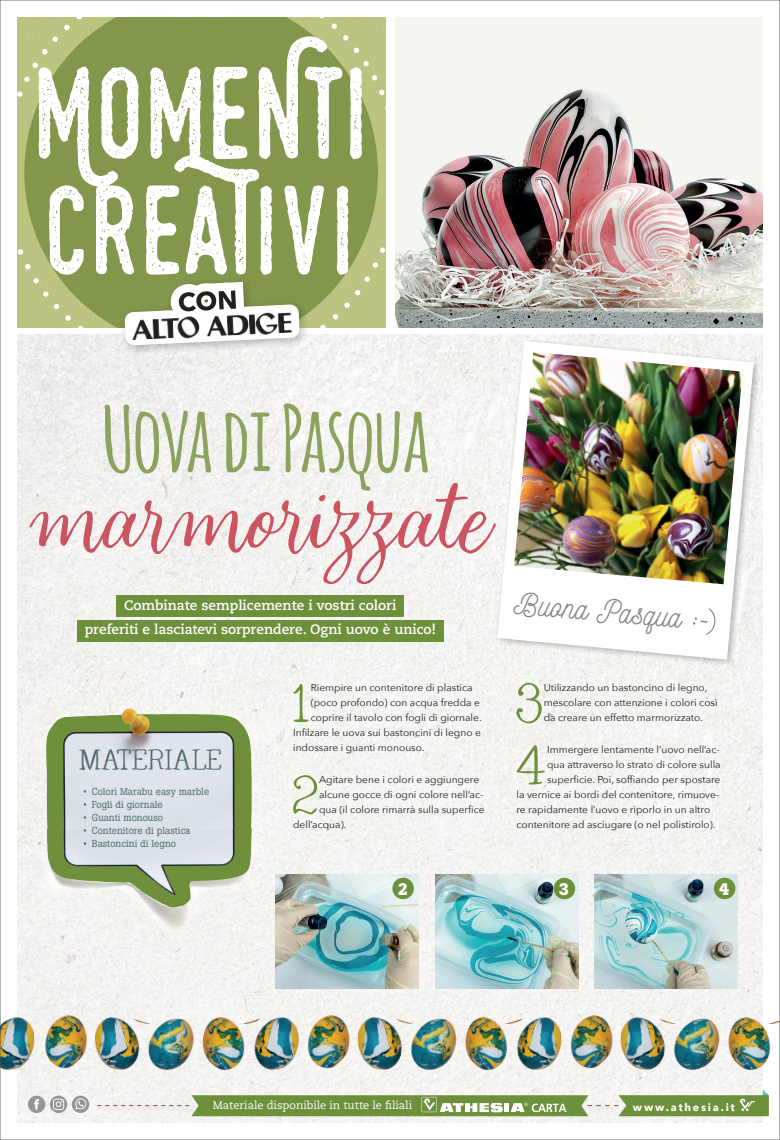
<style>
.page{position:relative;width:780px;height:1140px;background:#fff}
.page>*{position:absolute;margin:0;border:0;box-sizing:border-box;transform-origin:0 0}
.t1{font:114.4px "Looking Flowers Script";color:#ca5460}
.t2{font:700 89.5px "Amatic";color:#8ba35f}
.t3{font:52.3px "Whackadoo";color:#6d903b}
.t4{font:30.9px "Nickainley";color:#848689}
.t5{font:28px "Whackadoo";letter-spacing:-.02em;color:#546c6f}
.t6{font:700 16.6px "Boton";color:#fff}
.t7{font:700 13.6px/24.3px "Caecilia LT Std";color:#fff;text-align:center}
.t8{font:11px "Caecilia LT Std";color:#fff}
.t9{font:700 10.7px "Avenir Next";letter-spacing:.17em;color:#fff}
.t10{font:10px/15px "Avenir Next";color:#231f20}
.t11{font:10px "Boton";color:#546c6f}
</style>
<div class="page">
<img style="left:17px;top:334px;width:746px;height:789px">
<div style="left:119px;top:277px;width:191px;height:79px;background:#231f20;opacity:.3"></div>
<svg style="left:17px;top:17px;width:368px;height:328px"></svg>
<img style="left:125px;top:305px;width:174px;height:38px">
<div style="left:395px;top:17px;width:368px;height:310px;background:#f4f7f1"></div>
<img style="left:395px;top:89px;width:368px;height:238px">
<div style="left:116px;top:595px;width:288px;height:22px;background:#6d903b"></div>
<div style="left:77px;top:620px;width:366px;height:21px;background:#6d903b"></div>
<div style="left:28px;top:1095px;width:17px;height:18px;background:#939598;border-radius:50%"></div>
<svg style="left:34px;top:1099px;width:5px;height:10px"></svg>
<svg style="left:50px;top:1095px;width:17px;height:18px"></svg>
<svg style="left:53px;top:1098px;width:11px;height:12px"></svg>
<svg style="left:72px;top:1095px;width:17px;height:18px"></svg>
<div style="left:94px;top:1101px;width:103px;height:12px;background:#f4f3f1"></div>
<img style="left:17px;top:684px;width:278px;height:255px">
<img style="left:19px;top:994px;width:88px;height:81px">
<img style="left:282px;top:994px;width:88px;height:81px">
<img style="left:545px;top:994px;width:88px;height:81px">
<img style="left:206px;top:996px;width:63px;height:81px">
<img style="left:469px;top:996px;width:63px;height:81px">
<img style="left:731px;top:996px;width:37px;height:81px">
<img style="left:77px;top:1008px;width:51px;height:73px">
<img style="left:339px;top:1008px;width:51px;height:73px">
<img style="left:602px;top:1008px;width:51px;height:73px">
<img style="left:2px;top:1008px;width:49px;height:73px">
<img style="left:241px;top:1008px;width:75px;height:73px">
<img style="left:503px;top:1008px;width:75px;height:73px">
<img style="left:766px;top:1020px;width:12px;height:38px">
<img style="left:128px;top:995px;width:78px;height:91px">
<img style="left:390px;top:995px;width:79px;height:91px">
<img style="left:653px;top:995px;width:78px;height:91px">
<svg style="left:97px;top:1089px;width:671px;height:27px"></svg>
<img style="left:275px;top:874px;width:143px;height:114px">
<img style="left:436px;top:874px;width:142px;height:114px">
<img style="left:594px;top:874px;width:143px;height:114px">
<div style="left:392px;top:877px;width:22px;height:22px;background:#6d903b;border-radius:50%"></div>
<div style="left:553px;top:877px;width:22px;height:22px;background:#6d903b;border-radius:50%"></div>
<div style="left:713px;top:877px;width:22px;height:22px;background:#6d903b;border-radius:50%"></div>
<div style="left:494px;top:337px;width:267px;height:330px;background:#231f20;opacity:.3"></div>
<img style="left:497px;top:341px;width:256px;height:318px">
<h2 class="t2" style="left:103px;top:375px;width:328px">Uova di Pasqua</h2>
<h1 class="t1" style="left:25px;top:440px;width:464px">marmorizzate</h1>
<h3 class="t7" style="left:85px;top:593px;width:352px">Combinate semplicemente i vostri colori<br>preferiti e lasciatevi sorprendere. Ogni uovo è unico!</h3>
<h3 class="t4" style="left:516px;top:583px;width:169px;rotate:5deg">Buona Pasqua</h3>
<h3 class="t5" style="left:79px;top:744px;width:145px">MATERIALE</h3>
<p class="t11" style="left:83px;top:786px;width:127px">• Colori Marabu easy marble</p>
<p class="t11" style="left:83px;top:798px;width:81px">• Fogli di giornale</p>
<p class="t11" style="left:83px;top:811px;width:81px">• Guanti monouso</p>
<p class="t11" style="left:83px;top:824px;width:109px">• Contenitore di plastica</p>
<p class="t11" style="left:83px;top:837px;width:94px">• Bastoncini di legno</p>
<h3 class="t3" style="left:292px;top:673px;width:20px">1</h3>
<p class="t10" style="left:311px;top:679px;width:163px">Riempire un contenitore di plastica</p>
<p class="t10" style="left:311px;top:694px;width:171px">(poco profondo) con acqua fredda e</p>
<p class="t10" style="left:311px;top:709px;width:172px">coprire il tavolo con fogli di giornale.</p>
<p class="t10" style="left:293px;top:724px;width:189px">Infilzare le uova sui bastoncini di legno e</p>
<p class="t10" style="left:293px;top:739px;width:133px">indossare i guanti monouso.</p>
<h3 class="t3" style="left:292px;top:765px;width:29px">2</h3>
<p class="t10" style="left:319px;top:771px;width:162px">Agitare bene i colori e aggiungere</p>
<p class="t10" style="left:319px;top:786px;width:166px">alcune gocce di ogni colore nell’ac-</p>
<p class="t10" style="left:319px;top:801px;width:167px">qua (il colore rimarrà sulla superfice</p>
<p class="t10" style="left:293px;top:816px;width:55px">dell’acqua).</p>
<h3 class="t3" style="left:515px;top:673px;width:30px">3</h3>
<p class="t10" style="left:543px;top:679px;width:175px">Utilizzando un bastoncino di legno, mescolare con attenzione i colori così da creare un effetto marmorizzato.</p>
<h3 class="t3" style="left:515px;top:735px;width:33px">4</h3>
<p class="t10" style="left:547px;top:741px;width:174px">Immergere lentamente l’uovo nell’ac-</p>
<p class="t10" style="left:547px;top:756px;width:175px">qua attraverso lo strato di colore sulla</p>
<p class="t10" style="left:547px;top:771px;width:175px">superficie. Poi, soffiando per spostare</p>
<p class="t10" style="left:516px;top:786px;width:204px">la vernice ai bordi del contenitore, rimuove-</p>
<p class="t10" style="left:516px;top:801px;width:195px">re rapidamente l’uovo e riporlo in un altro</p>
<p class="t10" style="left:516px;top:816px;width:201px">contenitore ad asciugare (o nel polistirolo).</p>
<h3 class="t6" style="left:397px;top:879px;width:12px">2</h3>
<h3 class="t6" style="left:559px;top:879px;width:12px">3</h3>
<h3 class="t6" style="left:719px;top:879px;width:12px">4</h3>
<p class="t8" style="left:213px;top:1099px;width:201px">Materiale disponibile in tutte le filiali</p>
<p class="t9" style="left:633px;top:1097px;width:103px">www.athesia.it</p>
</div>
